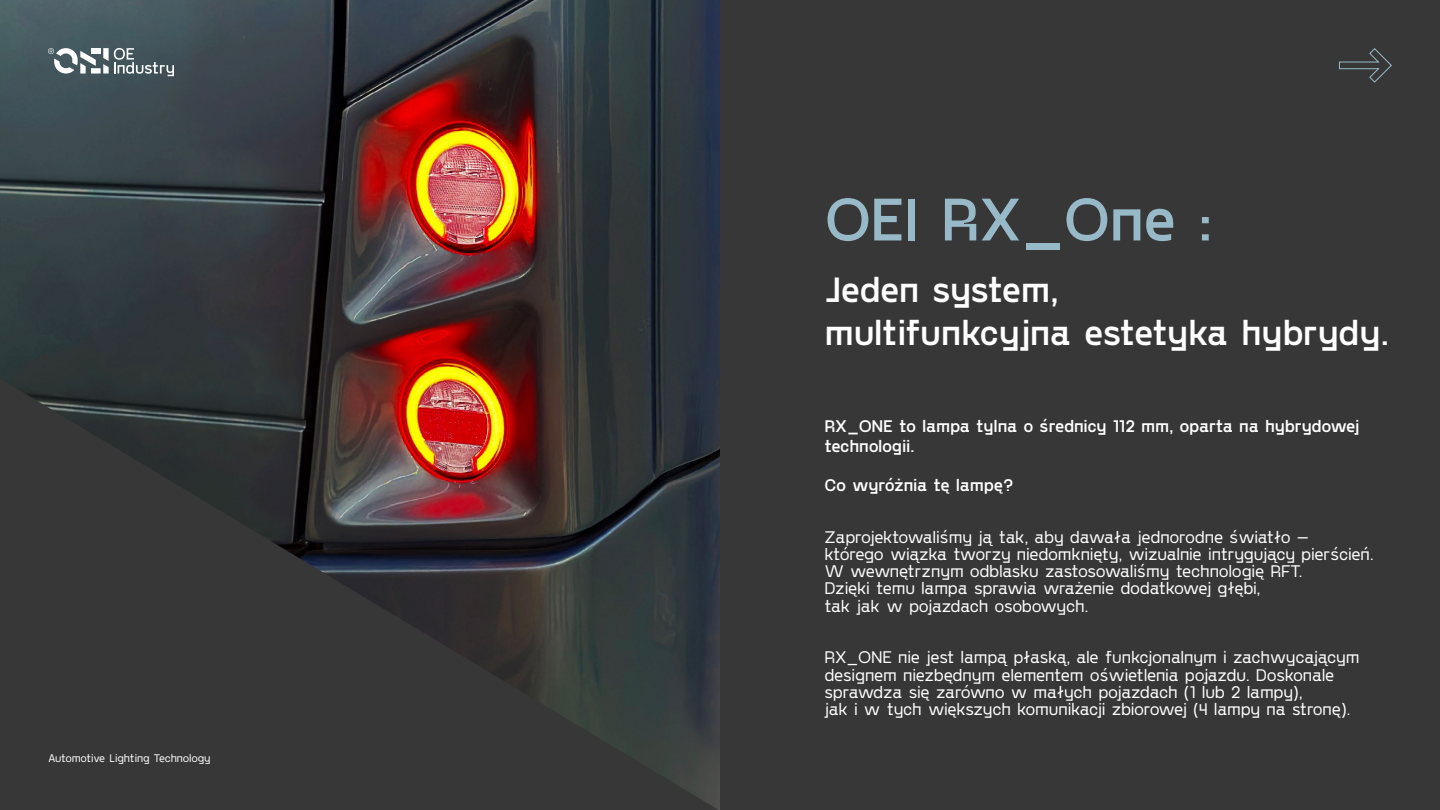
<style>
.page{position:relative;width:1440px;height:810px;background:#373737}
.page>*{position:absolute;margin:0;border:0;box-sizing:border-box;transform-origin:0 0}
.t1{font:500 61.5px "PP Gosha Sans";letter-spacing:-.025em;color:#98bac8}
.t2{font:500 36px/43.5px "PP Gosha Sans";letter-spacing:-.02em;color:#fff}
.t3{font:300 17.25px/17.2px "PP Gosha Sans";letter-spacing:-.02em;color:#fff}
.t4{font:500 17.25px/19.5px "PP Gosha Sans";letter-spacing:-.02em;color:#fff}
.t5{font:300 11.25px "PP Gosha Sans";letter-spacing:-.015em;color:#fff}
</style>
<div class="page">
<img style="left:0;top:0;width:720px;height:810px">
<svg style="left:103px;top:48px;width:71px;height:28px;background:#6b787e"></svg>
<div style="left:91px;top:68px;width:10px;height:6px;background:#fff"></div>
<div style="left:91px;top:48px;width:10px;height:5px;background:#fff"></div>
<svg style="left:48px;top:48px;width:48px;height:26px"></svg>
<svg style="left:1339px;top:48px;width:53px;height:35px"></svg>
<p class="t5" style="left:48px;top:751px;width:164px">Automotive Lighting Technology</p>
<h1 class="t1" style="left:824px;top:178px;width:390px">OEI RX_One :</h1>
<h2 class="t2" style="left:824px;top:266px;width:566px">Jeden system,<br>multifunkcyjna estetyka hybrydy.</h2>
<p class="t4" style="left:824px;top:416px;width:537px">RX_ONE to lampa tylna o średnicy 112 mm, oparta na hybrydowej technologii.</p>
<p class="t4" style="left:824px;top:474px;width:191px">Co wyróżnia tę lampę?</p>
<p class="t3" style="left:824px;top:527px;width:551px">Zaprojektowaliśmy ją tak, aby dawała jednorodne światło –<br>którego wiązka tworzy niedomknięty, wizualnie intrygujący pierścień.<br>W wewnętrznym odblasku zastosowaliśmy technologię RFT.<br>Dzięki temu lampa sprawia wrażenie dodatkowej głębi,<br>tak jak w pojazdach osobowych.</p>
<p class="t3" style="left:824px;top:648px;width:537px">RX_ONE nie jest lampą płaską, ale funkcjonalnym i zachwycającym designem niezbędnym elementem oświetlenia pojazdu. Doskonale sprawdza się zarówno w małych pojazdach (1 lub 2 lampy),<br>jak i w tych większych komunikacji zbiorowej (4 lampy na stronę).</p>
</div>
